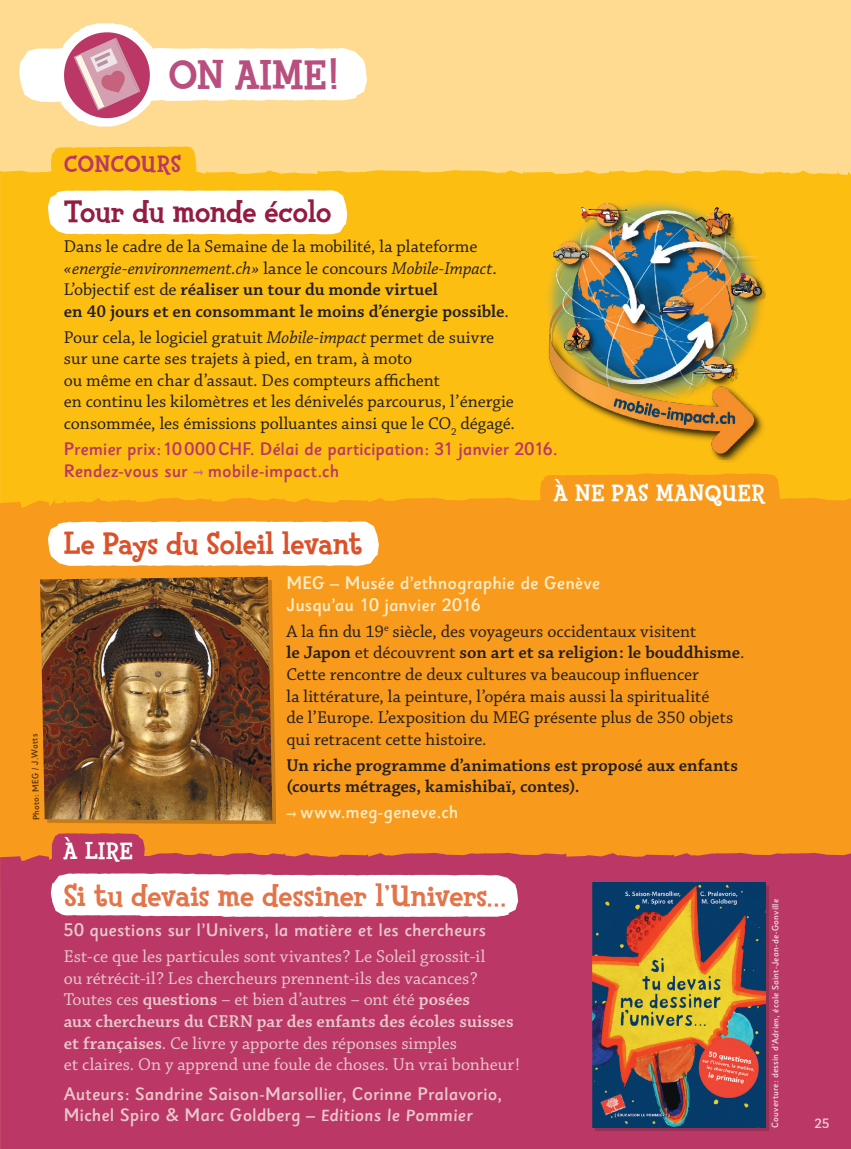
<style>
.page{position:relative;width:851px;height:1149px;background:#fff}
.page>*{position:absolute;margin:0;border:0;box-sizing:border-box;transform-origin:0 0}
.t1{font:800 42px "Fink";color:#b84f7e}
.t2{font:800 31.5px "Fink";letter-spacing:-.01em;color:#e37449}
.t3{font:800 31.5px "Fink";letter-spacing:-.02em;color:#db512a}
.t4{font:800 31.5px "Fink";letter-spacing:-.015em;color:#951b40}
.t5{font:800 24px "Fink";letter-spacing:.015em;color:#fff}
.t6{font:800 24px "Fink";color:#ba3766}
.t7{font:18px/21.6px "Chaparral Pro";color:#231f20}
.t8{font:18px/21.6px "Chaparral Pro";color:#e8c7cb}
.t9{font:500 18px/21px "Sassoon Sans";color:#e8c7cb}
.t10{font:500 18px/21.6px "Sassoon Sans";letter-spacing:-.01em;color:#ba3766}
.t11{font:600 18px/21.6px "Chaparral Pro";color:#231f20}
.t12{font:500 18px/21.6px "Sassoon Sans";color:#feecc5}
.t13{font:500 13.5px "Sassoon Sans";color:#fff}
.t14{font:500 9px "Sassoon Sans";letter-spacing:.015em;color:#f1dcde}
.t15{font:500 9px "Sassoon Sans";color:#231f20}
.s1{font-style:italic}
.s2{font-weight:600}
.s3{font-family:"Sassoon Sans Slope"}
</style>
<div class="page">
<div style="left:0;top:0;width:850px;height:1148px;background:#fedb90"></div>
<div style="left:0;top:170px;width:850px;height:327px;background:#fdbe12"></div>
<div style="left:0;top:497px;width:850px;height:355px;background:#f89a1c"></div>
<div style="left:0;top:852px;width:850px;height:296px;background:#ba3766"></div>
<div style="left:48px;top:521px;width:331px;height:44px;background:#fff"></div>
<svg style="left:193px;top:469px;width:10px;height:6px"></svg>
<div style="left:595px;top:885px;width:173px;height:245px;background:#231f20;opacity:.25"></div>
<img style="left:592px;top:882px;width:173px;height:245px">
<svg style="left:48px;top:146px;width:299px;height:88px"></svg>
<div style="left:540px;top:473px;width:239px;height:43px;background:#f89a1c"></div>
<div style="left:43px;top:579px;width:232px;height:244px;background:#231f20;opacity:.25"></div>
<img style="left:40px;top:576px;width:232px;height:244px">
<svg style="left:286px;top:810px;width:10px;height:7px"></svg>
<svg style="left:19px;top:23px;width:348px;height:103px"></svg>
<div style="left:546px;top:200px;width:222px;height:263px;background:#fdbe12"></div>
<img style="left:543px;top:197px;width:222px;height:263px">
<svg style="left:51px;top:833px;width:467px;height:83px;background:#e8ada1"></svg>
<h1 class="t1" style="left:169px;top:49px;width:170px">ON AIME !</h1>
<p class="t15" style="left:31px;top:820px;width:89px;rotate:-91deg">Photo : MEG / J.Watts</p>
<h3 class="t6" style="left:64px;top:149px;width:17px">CONCO</h3>
<h3 class="t6" style="left:141px;top:149px;width:41px">URS</h3>
<h2 class="t4" style="left:64px;top:191px;width:269px">Tour du monde écolo</h2>
<p class="t7" style="left:64px;top:236px;width:446px">Dans le cadre de la Semaine de la mobilité, la plateforme<br><span class="s1">« energie-environnement.ch »</span> lance le concours <span class="s1">Mobile-Impact</span>.<br>L’objectif est de <span class="s2">réaliser un tour du monde virtuel<br>en 40 jours et en consommant le moins d’énergie possible</span>.</p>
<p class="t7" style="left:64px;top:327px;width:452px">Pour cela, le logiciel gratuit <span class="s1">Mobile-impact</span> permet de suivre sur une carte ses trajets à pied, en tram, à moto<br>ou même en char d’assaut. Des compteurs affichent<br>en continu les kilomètres et les dénivelés parcourus, l’énergie consommée, les émissions polluantes ainsi que le CO<sub>2</sub> dégagé.</p>
<p class="t10" style="left:64px;top:438px;width:495px">Premier prix:10 000 CHF. Délai de participation: 31 janvier 2016.<br>Rendez-vous sur mobile-impact.ch</p>
<h3 class="t5" style="left:553px;top:477px;width:214px">À NE PAS MANQUER</h3>
<h2 class="t3" style="left:64px;top:523px;width:300px">Le Pays du Soleil levant</h2>
<p class="t12" style="left:286px;top:572px;width:315px">MEG – Musée d’ethnographie de Genève<br>Jusqu’au 10 janvier 2016</p>
<p class="t7" style="left:286px;top:621px;width:459px">A la fin du 19<sup>e</sup> siècle, des voyageurs occidentaux visitent<br><span class="s2">le Japon</span> et découvrent <span class="s2">son art et sa religion: le bouddhisme</span>.<br>Cette rencontre de deux cultures va beaucoup influencer<br>la littérature, la peinture, l’opéra mais aussi la spiritualité<br>de l’Europe. L’exposition du MEG présente plus de 350 objets qui retracent cette histoire.</p>
<p class="t11" style="left:286px;top:754px;width:453px">Un riche programme d’animations est proposé aux enfants (courts métrages, kamishibaï, contes).</p>
<p class="t12" style="left:300px;top:801px;width:160px">www.meg-geneve.ch</p>
<h3 class="t5" style="left:63px;top:835px;width:71px">À Lire</h3>
<h2 class="t2" style="left:64px;top:875px;width:443px">Si tu devais me dessiner l’Univers…</h2>
<p class="t9" style="left:64px;top:919px;width:424px">50 questions sur l’Univers, la matière et les chercheurs</p>
<p class="t8" style="left:64px;top:946px;width:457px">Est-ce que les particules sont vivantes? Le Soleil grossit-il<br>ou rétrécit-il? Les chercheurs prennent-ils des vacances?<br>Toutes ces <span class="s2">questions</span> – et bien d’autres – ont été <span class="s2">posées<br>aux chercheurs du CERN par des enfants des écoles suisses et françaises</span>. Ce livre y apporte des réponses simples<br>et claires. On y apprend une foule de choses. Un vrai bonheur!</p>
<p class="t9" style="left:64px;top:1083px;width:439px">Auteurs: Sandrine Saison-Marsollier, Corinne Pralavorio,<br>Michel Spiro &amp; Marc Goldberg – <span class="s3">Editions le Pommier</span></p>
<p class="t14" style="left:769px;top:1127px;width:230px;rotate:-90deg">Couverture: dessin d’Adrien, école Saint-Jean-de-Gonville</p>
<p class="t13" style="left:814px;top:1114px;width:17px">25</p>
</div>
